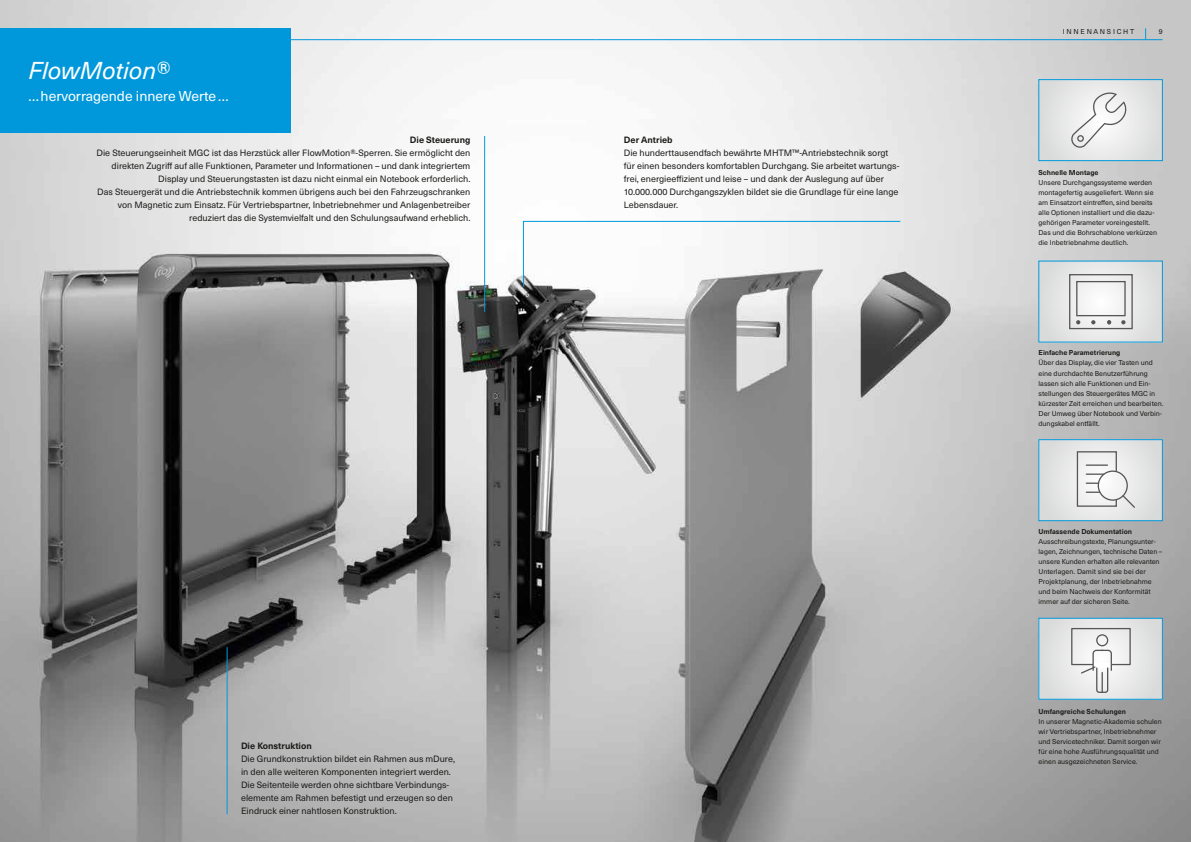
<style>
.page{position:relative;width:1191px;height:842px;background:#fff}
.page>*{position:absolute;margin:0;border:0;box-sizing:border-box;transform-origin:0 0}
.t1{font:italic 24px "Neue Haas Unica Pro";color:#fff}
.t2{font:14px "Neue Haas Unica Pro";color:#fff}
.t3{font:9px/13px "Neue Haas Unica Pro";color:#1a1a18}
.t4{font:700 9px "Neue Haas Unica Pro";color:#1a1a18}
.t5{font:7px/10px "Neue Haas Unica Pro";color:#1a1a18}
.t6{font:700 7px "Neue Haas Unica Pro";color:#1a1a18}
.t7{font:7px "Neue Haas Unica Pro";letter-spacing:.25em;color:#1a1a18}
</style>
<div class="page">
<img style="left:0;top:0;width:1191px;height:842px">
<hr style="left:595px;top:40px;width:567px;height:1px;background:#0098da">
<svg style="left:1145px;top:28px;width:1px;height:12px"></svg>
<hr style="left:0;top:40px;width:595px;height:1px;background:#0098da">
<div style="left:0;top:28px;width:291px;height:105px;background:#0098da"></div>
<div style="left:1038px;top:80px;width:124px;height:81px;background:#e3e3e3"></div>
<svg style="left:1071px;top:93px;width:59px;height:55px"></svg>
<div style="left:1038px;top:79px;width:124px;height:82px;border:1px solid #0098da"></div>
<svg style="left:1040px;top:263px;width:120px;height:77px"></svg>
<div style="left:1069px;top:274px;width:63px;height:55px;border:1px solid #565656"></div>
<div style="left:1076px;top:281px;width:49px;height:35px;border:1px solid #565656"></div>
<svg style="left:1076px;top:320px;width:4px;height:4px"></svg>
<svg style="left:1121px;top:320px;width:4px;height:4px"></svg>
<svg style="left:1091px;top:320px;width:4px;height:4px"></svg>
<svg style="left:1107px;top:320px;width:4px;height:5px"></svg>
<div style="left:1038px;top:440px;width:124px;height:81px;background:#e2e3e3"></div>
<svg style="left:1076px;top:450px;width:59px;height:59px"></svg>
<div style="left:1038px;top:439px;width:124px;height:82px;border:1px solid #0098da"></div>
<svg style="left:1040px;top:620px;width:120px;height:77px;background:#e3e4e4"></svg>
<div style="left:1071px;top:628px;width:59px;height:37px;border:1px solid #565656"></div>
<svg style="left:1079px;top:634px;width:33px;height:59px"></svg>
<div style="left:1038px;top:618px;width:124px;height:81px;border:1px solid #0098da"></div>
<hr style="left:484px;top:136px;width:1px;height:176px;background:#0098da">
<hr style="left:227px;top:647px;width:1px;height:167px;background:#0098da">
<svg style="left:523px;top:221px;width:378px;height:66px"></svg>
<h1 class="t1" style="left:28px;top:56px;width:143px">FlowMotion®</h1>
<h2 class="t2" style="left:28px;top:87px;width:202px">…hervorragende innere Werte…</h2>
<p class="t4" style="left:410px;top:134px;width:62px">Die Steuerung</p>
<p class="t3" style="left:97px;top:146px;width:375px;text-align:right">Die Steuerungseinheit MGC ist das Herzstück aller FlowMotion®-Sperren. Sie ermöglicht den direkten Zugriff auf alle Funktionen, Parameter und Informationen – und dank integriertem Display und Steuerungstasten ist dazu nicht einmal ein Notebook erforderlich.<br>Das Steuergerät und die Antriebstechnik kommen übrigens auch bei den Fahrzeugschranken von Magnetic zum Einsatz. Für Vertriebspartner, Inbetriebnehmer und Anlagenbetreiber reduziert das die Systemvielfalt und den Schulungsaufwand erheblich.</p>
<p class="t4" style="left:241px;top:740px;width:72px">Die Konstruktion</p>
<p class="t3" style="left:241px;top:752px;width:215px">Die Grundkonstruktion bildet ein Rahmen aus mDure, in den alle weiteren Komponenten integriert werden.<br>Die Seitenteile werden ohne sichtbare Verbindungs&shy;elemente am Rahmen befestigt und erzeugen so den Eindruck einer nahtlosen Konstruktion.</p>
<p class="t4" style="left:624px;top:134px;width:50px">Der Antrieb</p>
<p class="t3" style="left:624px;top:146px;width:277px">Die hunderttausendfach bewährte MHTM™-Antriebstechnik sorgt für einen besonders komfortablen Durchgang. Sie arbeitet wartungs&shy;frei, energieeffizient und leise – und dank der Auslegung auf über 10.000.000 Durchgangszyklen bildet sie die Grundlage für eine lange Lebensdauer.</p>
<p class="t7" style="left:1062px;top:27px;width:73px">INNENANSICHT</p>
<p class="t5" style="left:1158px;top:26px;width:5px">9</p>
<p class="t6" style="left:1038px;top:169px;width:61px">Schnelle Montage</p>
<p class="t5" style="left:1038px;top:178px;width:120px">Unsere Durchgangssysteme werden montagefertig ausgeliefert. Wenn sie am Einsatzort eintreffen, sind bereits alle Optionen installiert und die dazu&shy;gehörigen Parameter voreingestellt.<br>Das und die Bohrschablone verkürzen die Inbetriebnahme deutlich.</p>
<p class="t6" style="left:1038px;top:349px;width:83px">Einfache Parametrierung</p>
<p class="t5" style="left:1038px;top:358px;width:126px">Über das Display, die vier Tasten und eine durchdachte Benutzerführung lassen sich alle Funktionen und Ein&shy;stellungen des Steuergerätes MGC in kürzester Zeit erreichen und bearbeiten.<br>Der Umweg über Notebook und Verbin&shy;dungskabel entfällt.</p>
<p class="t6" style="left:1038px;top:527px;width:95px">Umfassende Dokumentation</p>
<p class="t5" style="left:1038px;top:537px;width:125px">Ausschreibungstexte, Planungsunter&shy;lagen, Zeichnungen, technische Daten – unsere Kunden erhalten alle relevanten Unterlagen. Damit sind sie bei der Projektplanung, der Inbetriebnahme und beim Nachweis der Konformität immer auf der sicheren Seite.</p>
<p class="t6" style="left:1038px;top:707px;width:89px">Umfangreiche Schulungen</p>
<p class="t5" style="left:1038px;top:717px;width:125px">In unserer Magnetic-Akademie schulen wir Vertriebspartner, Inbetriebnehmer und Servicetechniker. Damit sorgen wir für eine hohe Ausführungsqualität und einen ausgezeichneten Service.</p>
</div>
